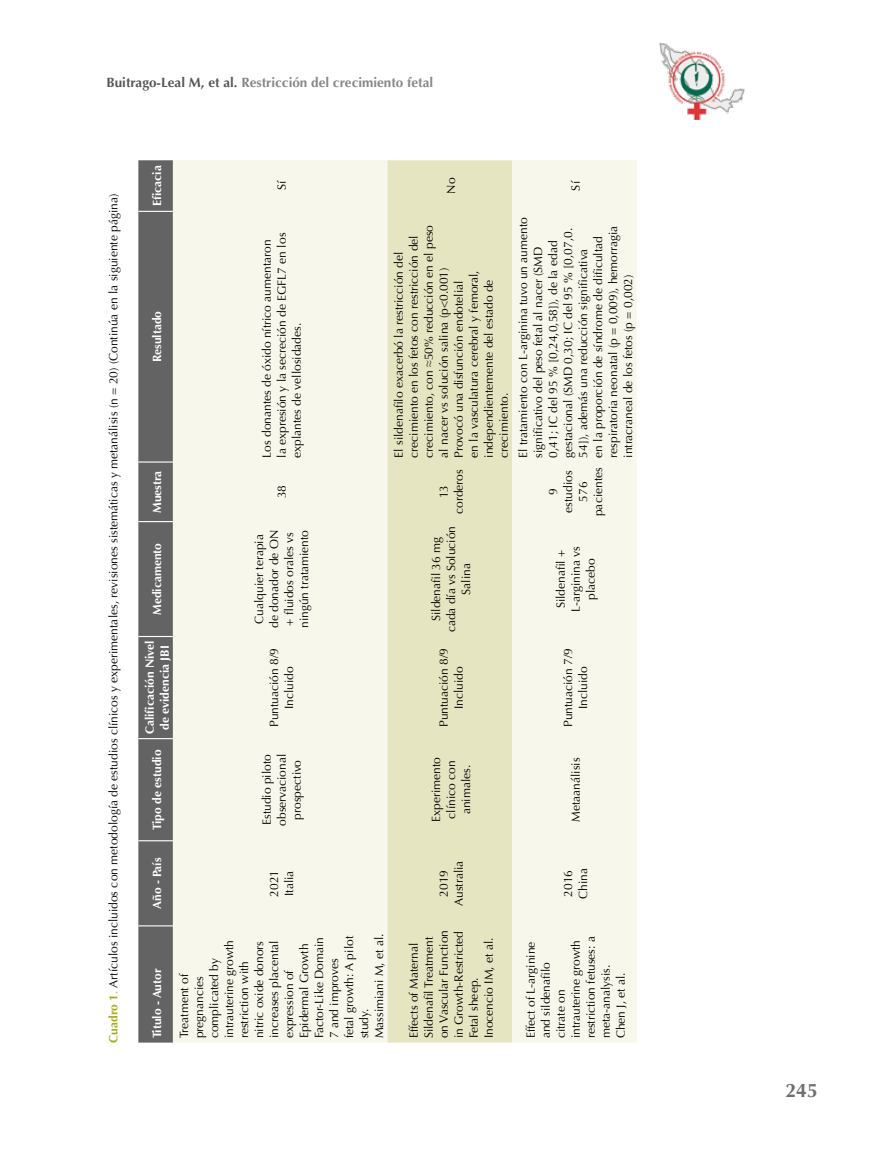
<style>
.page{position:relative;width:893px;height:1149px;background:#fff}
.page>*{position:absolute;margin:0;border:0;box-sizing:border-box;transform-origin:0 0}
.t1{font:700 19.5px "Optima";color:#706f6f}
.t2{font:700 13.5px "Optima";color:#878787}
.t3{font:12px/15px "Optima";color:#000;text-align:center}
.t4{font:700 12px/15px "Optima";color:#fff;text-align:center}
.s1{color:#575756}
.s2{font-weight:700;color:#a5ad1d}
.s3{color:#a5ad1d}
</style>
<div class="page">
<svg style="left:138px;top:160px;width:35px;height:882px;background:#6f6e6e"></svg>
<hr style="left:138px;top:925px;width:35px;height:1px;background:#fff">
<hr style="left:138px;top:840px;width:35px;height:1px;background:#fff">
<hr style="left:138px;top:737px;width:35px;height:2px;background:#fff">
<hr style="left:138px;top:635px;width:35px;height:2px;background:#fff">
<hr style="left:138px;top:521px;width:35px;height:1px;background:#fff">
<hr style="left:138px;top:461px;width:35px;height:1px;background:#fff">
<hr style="left:138px;top:211px;width:35px;height:1px;background:#fff">
<div style="left:173px;top:160px;width:464px;height:882px;background:#f7f7eb"></div>
<div style="left:387px;top:160px;width:125px;height:882px;background:#e6e5c2"></div>
<img style="left:659px;top:43px;width:85px;height:76px">
<p class="t2" style="left:107px;top:75px;width:328px"><span class="s1">Buitrago-Leal M, et al.</span> Restricción del crecimiento fetal</p>
<p class="t3" style="left:106px;top:1042px;width:849px;rotate:-90deg"><span class="s2">Cuadro 1</span><span class="s3">.</span> Artículos incluidos con metodología de estudios clínicos y experimentales, revisiones sistemáticas y metanálisis (n = 20) (Continúa en la siguiente página)</p>
<p class="t4" style="left:150px;top:206px;width:42px;rotate:-90deg">Eficacia</p>
<p class="t4" style="left:150px;top:362px;width:53px;rotate:-90deg">Resultado</p>
<p class="t4" style="left:150px;top:513px;width:44px;rotate:-90deg">Muestra</p>
<p class="t4" style="left:150px;top:615px;width:74px;rotate:-90deg">Medicamento</p>
<p class="t4" style="left:142px;top:734px;width:95px;rotate:-90deg">Calificación Nivel de evidencia JBI</p>
<p class="t4" style="left:150px;top:829px;width:81px;rotate:-90deg">Tipo de estudio</p>
<p class="t3" style="left:274px;top:190px;width:11px;rotate:-90deg">Sí</p>
<p class="t3" style="left:259px;top:457px;width:226px;text-align:left;rotate:-90deg">Los donantes de óxido nítrico aumentaron la expresión y la secreción de EGFL7 en los explantes de vellosidades.</p>
<p class="t3" style="left:274px;top:498px;width:15px;rotate:-90deg">38</p>
<p class="t3" style="left:252px;top:628px;width:100px;rotate:-90deg">Cualquier terapia de donador de ON + fluidos orales vs ningún tratamiento</p>
<p class="t3" style="left:267px;top:726px;width:80px;rotate:-90deg">Puntuación 8/9<br>Incluido</p>
<p class="t3" style="left:259px;top:825px;width:73px;rotate:-90deg">Estudio piloto observacional prospectivo</p>
<p class="t3" style="left:444px;top:194px;width:18px;rotate:-90deg">No</p>
<p class="t3" style="left:391px;top:457px;width:234px;text-align:left;rotate:-90deg">El sildenafilo exacerbó la restricción del crecimiento en los fetos con restricción del crecimiento, con ≈50% reducción en el peso al nacer vs solución salina (p&lt;0.001)<br>Provocó una disfunción endotelial<br>en la vasculatura cerebral y femoral, independientemente del estado de crecimiento.</p>
<p class="t3" style="left:436px;top:514px;width:46px;rotate:-90deg">13 corderos</p>
<p class="t3" style="left:429px;top:632px;width:108px;rotate:-90deg">Sildenafil 36 mg cada día vs Solución<br>Salina</p>
<p class="t3" style="left:436px;top:726px;width:80px;rotate:-90deg">Puntuación 8/9<br>Incluido</p>
<p class="t3" style="left:568px;top:190px;width:11px;rotate:-90deg">Sí</p>
<p class="t3" style="left:516px;top:457px;width:242px;text-align:left;rotate:-90deg">El tratamiento con L-arginina tuvo un aumento significativo del peso fetal al nacer (SMD 0,41; IC del 95 % [0,24,0,58]), de la edad gestacional (SMD 0,30; IC del 95 % [0,07,0.<br>54]), además una reducción significativa<br>en la proporción de síndrome de dificultad respiratoria neonatal (p = 0,009), hemorragia intracraneal de los fetos (p = 0,002)</p>
<p class="t3" style="left:546px;top:516px;width:50px;rotate:-90deg">9 estudios<br>576 pacientes</p>
<p class="t3" style="left:553px;top:612px;width:68px;rotate:-90deg">Sildenafil +<br>L-arginina vs placebo</p>
<p class="t3" style="left:561px;top:726px;width:80px;rotate:-90deg">Puntuación 7/9<br>Incluido</p>
<p class="t3" style="left:429px;top:821px;width:66px;rotate:-90deg">Experimento clínico con animales.</p>
<p class="t3" style="left:568px;top:821px;width:66px;rotate:-90deg">Metaanálisis</p>
<p class="t4" style="left:150px;top:908px;width:53px;rotate:-90deg">Año - País</p>
<p class="t4" style="left:150px;top:1037px;width:71px;rotate:-90deg">Titulo - Autor</p>
<p class="t3" style="left:267px;top:896px;width:28px;text-align:left;rotate:-90deg">2021<br>Italia</p>
<p class="t3" style="left:177px;top:1037px;width:106px;text-align:left;rotate:-90deg">Treatment of pregnancies complicated by intrauterine growth restriction with nitric oxide donors increases placental expression of<br>Epidermal Growth<br>Factor-Like Domain<br>7 and improves fetal growth: A pilot study.<br>Massimiani M, et al.</p>
<p class="t3" style="left:436px;top:905px;width:46px;rotate:-90deg">2019<br>Australia</p>
<p class="t3" style="left:406px;top:1037px;width:110px;text-align:left;rotate:-90deg">Effects of Maternal<br>Sildenafil Treatment on Vascular Function in Growth-Restricted<br>Fetal sheep.<br>Inocencio IM, et al.</p>
<p class="t3" style="left:561px;top:898px;width:32px;text-align:left;rotate:-90deg">2016<br>China</p>
<p class="t3" style="left:523px;top:1037px;width:104px;text-align:left;rotate:-90deg">Effect of L-arginine and sildenafilo citrate on intrauterine growth restriction fetuses: a meta-analysis.<br>Chen J, et al.</p>
<h1 class="t1" style="left:785px;top:1079px;width:34px">245</h1>
</div>
